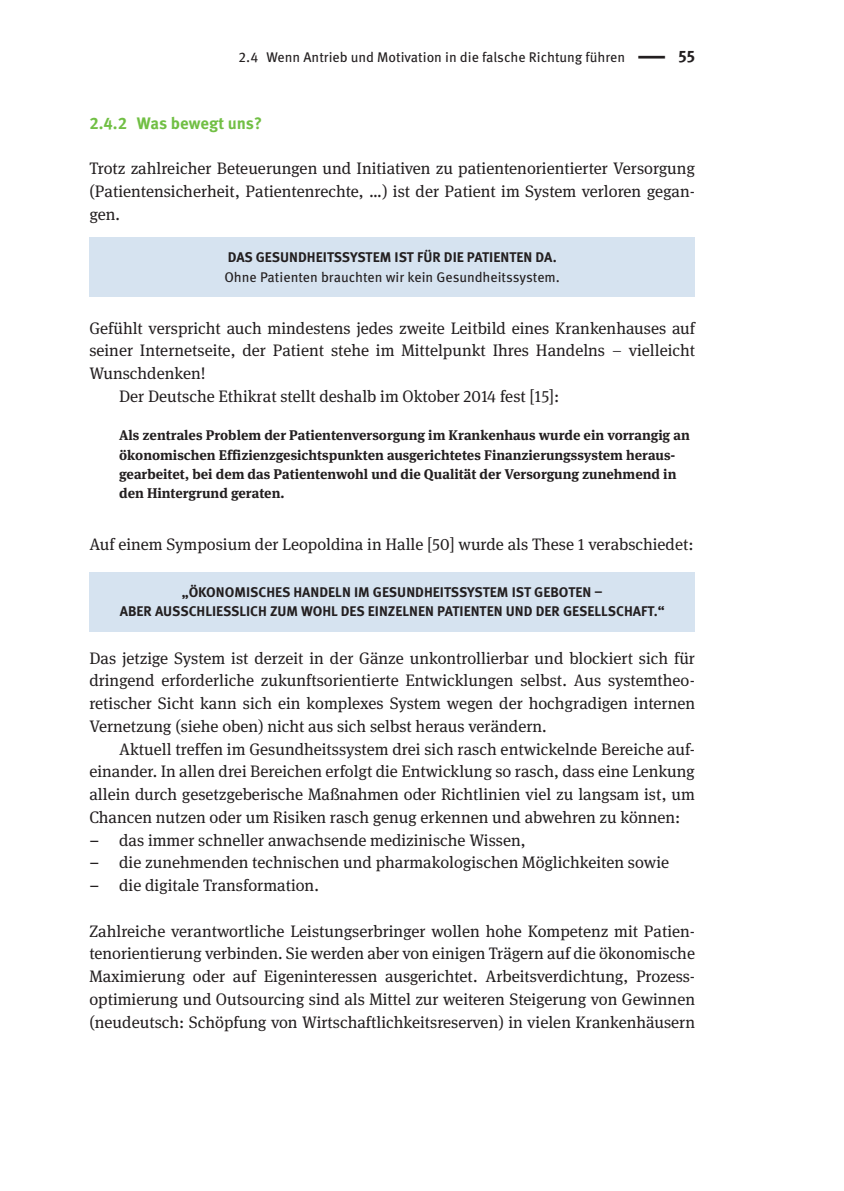
<style>
.page{position:relative;width:844px;height:1191px;background:#fff}
.page>*{position:absolute;margin:0;border:0;box-sizing:border-box;transform-origin:0 0}
.t1{font:16.62px/22.8px "DG Meta Serif Science";color:#231f20;text-align:justify}
.t2{font:700 16.62px "DG Meta Science";letter-spacing:-.005em;color:#71bf44}
.t3{font:700 16.62px "DG Meta Science";color:#231f20}
.t4{font:700 14px/19.2px "DG Meta Serif Science";color:#231f20}
.t5{font:700 14px/19.2px "DG Meta Science";color:#231f20;text-align:center}
.t6{font:14px "DG Meta Science";color:#231f20}
.s1{font-family:"DG Meta Science"}
</style>
<div class="page">
<div style="left:89px;top:237px;width:605px;height:59px;background:#d6e3f0"></div>
<div style="left:89px;top:572px;width:605px;height:59px;background:#d6e3f0"></div>
<p class="t6" style="left:238px;top:46px;width:388px">2.4 Wenn Antrieb und Motivation in die falsche Richtung führen</p>
<p class="t3" style="left:678px;top:43px;width:18px">55</p>
<p class="t2" style="left:89px;top:110px;width:174px">2.4.2 Was bewegt uns?</p>
<p class="t1" style="left:89px;top:157px;width:607px">Trotz zahlreicher Beteuerungen und Initiativen zu patientenorientierter Versorgung (Patientensicherheit, Patientenrechte, …) ist der Patient im System verloren gegan&shy;gen.</p>
<p class="t5" style="left:227px;top:247px;width:330px">DAS GESUNDHEITSSYSTEM IST FÜR DIE PATIENTEN DA.</p>
<p class="t6" style="left:224px;top:266px;width:337px">Ohne Patienten brauchten wir kein Gesundheitssystem.</p>
<p class="t1" style="left:89px;top:316px;width:607px">Gefühlt verspricht auch mindestens jedes zweite Leitbild eines Krankenhauses auf</p>
<p class="t1" style="left:89px;top:339px;width:607px">seiner Internetseite, der Patient stehe im Mittelpunkt Ihres Handelns – vielleicht</p>
<p class="t1" style="left:89px;top:362px;width:118px">Wunschdenken!</p>
<p class="t1" style="left:119px;top:384px;width:441px">Der Deutsche Ethikrat stellt deshalb im Oktober 2014 fest [15]:</p>
<p class="t4" style="left:119px;top:425px;width:572px">Als zentrales Problem der Patientenversorgung im Krankenhaus wurde ein vorrangig an ökonomischen Effizienzgesichtspunkten ausgerichtetes Finanzierungssystem heraus&shy;gearbeitet, bei dem das Patientenwohl und die Qualität der Versorgung zunehmend in den Hintergrund geraten.</p>
<p class="t1" style="left:89px;top:532px;width:605px">Auf einem Symposium der Leopoldina in Halle [50] wurde als These 1 verabschiedet:</p>
<p class="t5" style="left:120px;top:582px;width:546px">„ÖKONOMISCHES HANDELN IM GESUNDHEITSSYSTEM IST GEBOTEN –<br>ABER AUSSCHLIESSLICH ZUM WOHL DES EINZELNEN PATIENTEN UND DER GESELLSCHAFT.“</p>
<p class="t1" style="left:89px;top:646px;width:607px">Das jetzige System ist derzeit in der Gänze unkontrollierbar und blockiert sich für dringend erforderliche zukunftsorientierte Entwicklungen selbst. Aus systemtheo&shy;retischer Sicht kann sich ein komplexes System wegen der hochgradigen internen Vernetzung (siehe oben) nicht aus sich selbst heraus verändern.</p>
<p class="t1" style="left:89px;top:737px;width:607px;text-indent:30px">Aktuell treffen im Gesundheitssystem drei sich rasch entwickelnde Bereiche auf&shy;einander. In allen drei Bereichen erfolgt die Entwicklung so rasch, dass eine Lenkung allein durch gesetzgeberische Maßnahmen oder Richtlinien viel zu langsam ist, um Chancen nutzen oder um Risiken rasch genug erkennen und abwehren zu können:</p>
<p class="t1" style="left:89px;top:828px;width:437px"><span class="s1">–</span> das immer schneller anwachsende medizinische Wissen,</p>
<p class="t1" style="left:89px;top:851px;width:581px"><span class="s1">–</span> die zunehmenden technischen und pharmakologischen Möglichkeiten sowie</p>
<p class="t1" style="left:89px;top:873px;width:231px"><span class="s1">–</span> die digitale Transformation.</p>
<p class="t1" style="left:89px;top:919px;width:607px">Zahlreiche verantwortliche Leistungserbringer wollen hohe Kompetenz mit Patien&shy;tenorientierung verbinden. Sie werden aber von einigen Trägern auf die ökonomische Maximierung oder auf Eigeninteressen ausgerichtet. Arbeitsverdichtung, Prozess&shy;optimierung und Outsourcing sind als Mittel zur weiteren Steigerung von Gewinnen (neudeutsch: Schöpfung von Wirtschaftlichkeitsreserven) in vielen Krankenhäusern</p>
</div>
